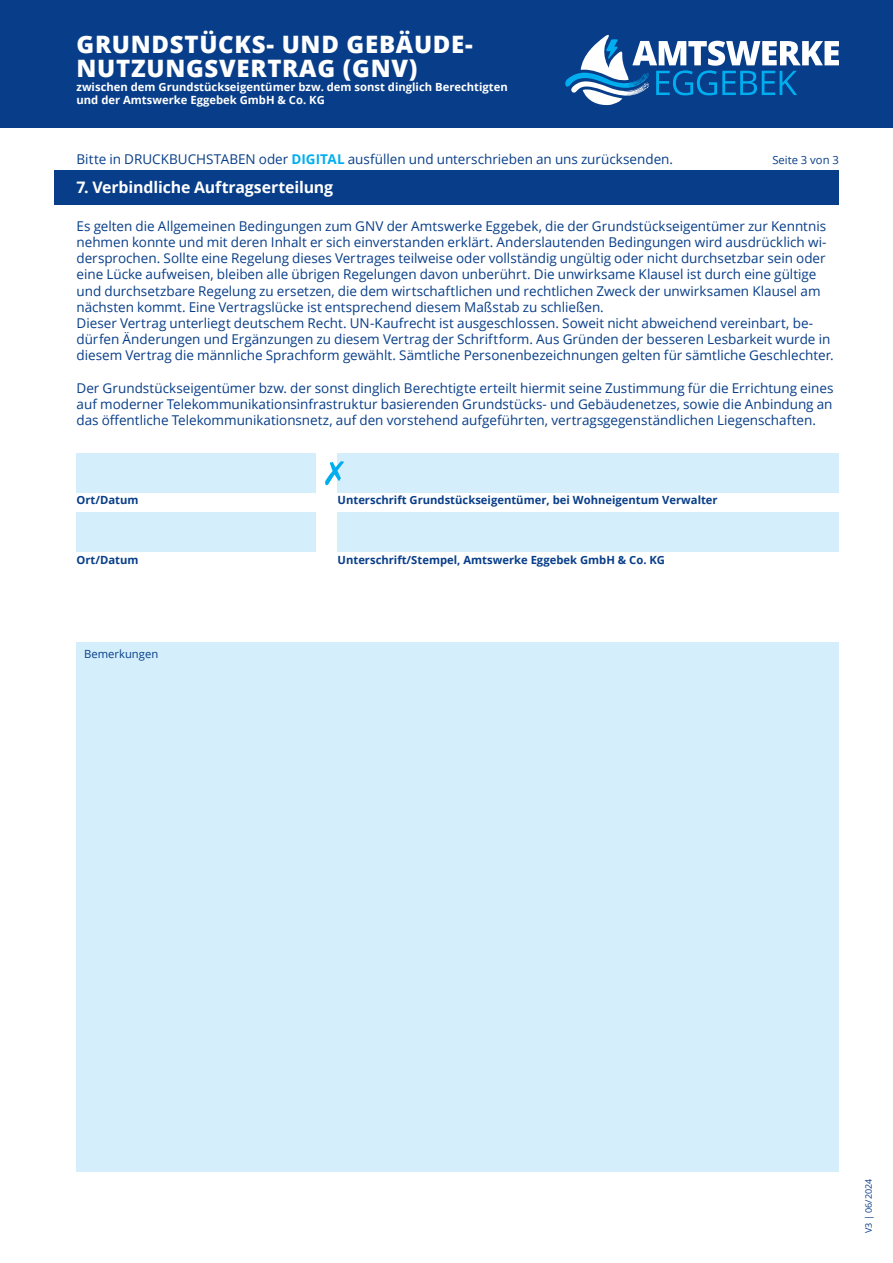
<style>
.page{position:relative;width:893px;height:1263px;background:#fff}
.page>*{position:absolute;margin:0;border:0;box-sizing:border-box;transform-origin:0 0}
.t1{font:800 24px/24px "Open Sans";letter-spacing:.03em;color:#fff}
.t2{font:700 15.9px "Open Sans";letter-spacing:-.01em;color:#fff}
.t3{font:13.5px/16.2px "Open Sans";color:#083e89}
.t4{font:700 11.25px "Open Sans";color:#083e89}
.t5{font:700 11.25px/13.5px "Open Sans";color:#fff}
.t6{font:11.25px "Open Sans";color:#083e89}
.t7{font:9px "Open Sans";color:#083e89}
.s1{font-weight:700;color:#00aeef}
</style>
<div class="page">
<div style="left:0;top:0;width:893px;height:128px;background:#083e89"></div>
<svg style="left:565px;top:35px;width:274px;height:71px"></svg>
<div style="left:54px;top:171px;width:785px;height:34px;background:#083e89"></div>
<div style="left:77px;top:642px;width:762px;height:529px;background:#d4effb"></div>
<div style="left:338px;top:453px;width:501px;height:40px;background:#d4effb"></div>
<div style="left:77px;top:453px;width:239px;height:40px;background:#d4effb"></div>
<svg style="left:325px;top:461px;width:19px;height:24px"></svg>
<div style="left:338px;top:512px;width:501px;height:39px;background:#d4effb"></div>
<div style="left:77px;top:512px;width:239px;height:40px;background:#d4effb"></div>
<h1 class="t1" style="left:77px;top:31px;width:398px">GRUNDSTÜCKS- UND GEBÄUDE-<br>NUTZUNGSVERTRAG (GNV)</h1>
<p class="t5" style="left:77px;top:80px;width:433px">zwischen dem Grundstückseigentümer bzw. dem sonst dinglich Berechtigten und der Amtswerke Eggebek GmbH &amp; Co. KG</p>
<p class="t3" style="left:77px;top:150px;width:598px">Bitte in DRUCKBUCHSTABEN oder <span class="s1">DIGITAL</span> ausfüllen und unterschrieben an uns zurücksenden.</p>
<p class="t6" style="left:772px;top:152px;width:68px">Seite 3 von 3</p>
<p class="t2" style="left:77px;top:176px;width:258px">7. Verbindliche Auftragserteilung</p>
<p class="t3" style="left:77px;top:217px;width:759px">Es gelten die Allgemeinen Bedingungen zum GNV der Amtswerke Eggebek, die der Grundstückseigentümer zur Kenntnis nehmen konnte und mit deren Inhalt er sich einverstanden erklärt. Anderslautenden Bedingungen wird ausdrücklich wi&shy;dersprochen. Sollte eine Regelung dieses Vertrages teilweise oder vollständig ungültig oder nicht durchsetzbar sein oder eine Lücke aufweisen, bleiben alle übrigen Regelungen davon unberührt. Die unwirksame Klausel ist durch eine gültige und durchsetzbare Regelung zu ersetzen, die dem wirtschaftlichen und rechtlichen Zweck der unwirksamen Klausel am nächsten kommt. Eine Vertragslücke ist entsprechend diesem Maßstab zu schließen.<br>Dieser Vertrag unterliegt deutschem Recht. UN-Kaufrecht ist ausgeschlossen. Soweit nicht abweichend vereinbart, be&shy;dürfen Änderungen und Ergänzungen zu diesem Vertrag der Schriftform. Aus Gründen der besseren Lesbarkeit wurde in diesem Vertrag die männliche Sprachform gewählt. Sämtliche Personenbezeichnungen gelten für sämtliche Geschlechter.</p>
<p class="t3" style="left:77px;top:379px;width:758px;text-align:justify">Der Grundstückseigentümer bzw. der sonst dinglich Berechtigte erteilt hiermit seine Zustimmung für die Errichtung eines auf moderner Telekommunikationsinfrastruktur basierenden Grundstücks- und Gebäudenetzes, sowie die Anbindung an das öffentliche Telekommunikationsnetz, auf den vorstehend aufgefü hrten, vertragsgegenständlichen Liegenschaften.</p>
<p class="t4" style="left:77px;top:492px;width:64px">Ort/Datum</p>
<p class="t4" style="left:338px;top:492px;width:382px">Unterschrift Grundstückseigentümer, bei Wohneigentum Verwalter</p>
<p class="t4" style="left:77px;top:552px;width:64px">Ort/Datum</p>
<p class="t4" style="left:338px;top:552px;width:329px">Unterschrift/Stempel, Amtswerke Eggebek GmbH &amp; Co. KG</p>
<p class="t6" style="left:84px;top:646px;width:76px">Bemerkungen</p>
<p class="t7" style="left:862px;top:1233px;width:56px;rotate:-90deg">V3 | 06/2024</p>
</div>
